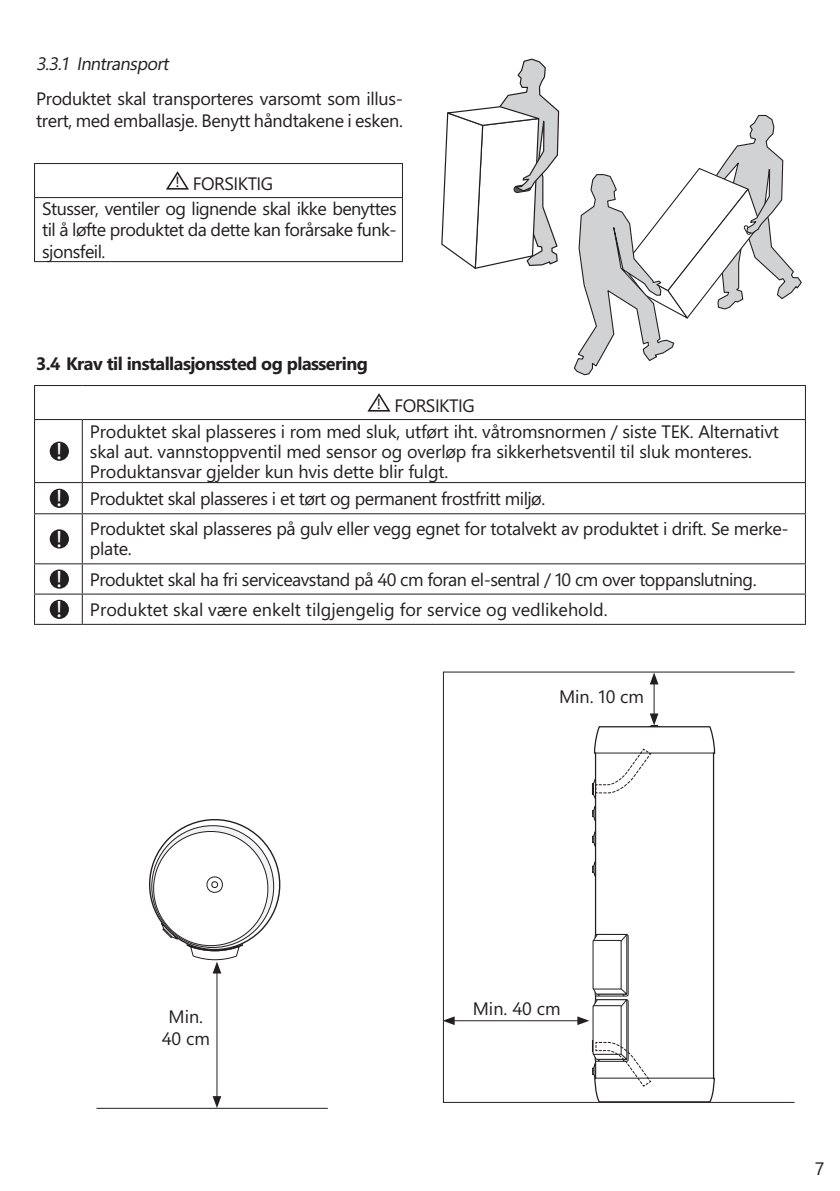
<style>
.page{position:relative;width:840px;height:1191px;background:#fff}
.page>*{position:absolute;margin:0;border:0;box-sizing:border-box;transform-origin:0 0}
.t1{font:23.8px "Myriad Pro";color:#fff}
.t2{font:18px/20px "Segoe WP";letter-spacing:-.02em;color:#231f20}
.t3{font:700 18px "Segoe WP";letter-spacing:-.03em;color:#231f20}
.t4{font:italic 18px "Segoe WP";color:#231f20}
.s1{font-family:"Myriad Pro";font-size:15.4px}
.s2{font-family:"Myriad Pro";font-size:23.8px;color:#fff}
</style>
<div class="page">
<svg style="left:574px;top:114px;width:228px;height:262px"></svg>
<svg style="left:441px;top:58px;width:118px;height:211px"></svg>
<hr style="left:34px;top:163px;width:369px;height:1px;background:#231f20">
<hr style="left:34px;top:164px;width:1px;height:33px;background:#231f20">
<hr style="left:402px;top:164px;width:1px;height:33px;background:#231f20">
<hr style="left:34px;top:197px;width:369px;height:1px;background:#231f20">
<hr style="left:34px;top:198px;width:1px;height:63px;background:#231f20">
<hr style="left:402px;top:198px;width:1px;height:63px;background:#231f20">
<hr style="left:34px;top:261px;width:369px;height:1px;background:#231f20">
<svg style="left:166px;top:171px;width:23px;height:19px"></svg>
<hr style="left:34px;top:385px;width:48px;height:1px;background:#231f20">
<hr style="left:34px;top:386px;width:1px;height:33px;background:#231f20">
<hr style="left:82px;top:385px;width:723px;height:1px;background:#231f20">
<hr style="left:804px;top:386px;width:1px;height:33px;background:#231f20">
<hr style="left:34px;top:419px;width:48px;height:1px;background:#231f20">
<hr style="left:34px;top:420px;width:1px;height:62px;background:#231f20">
<hr style="left:82px;top:419px;width:723px;height:1px;background:#231f20">
<hr style="left:82px;top:420px;width:1px;height:62px;background:#231f20">
<hr style="left:804px;top:420px;width:1px;height:62px;background:#231f20">
<hr style="left:34px;top:482px;width:48px;height:1px;background:#231f20">
<hr style="left:34px;top:483px;width:1px;height:30px;background:#231f20">
<hr style="left:82px;top:482px;width:723px;height:1px;background:#231f20">
<hr style="left:82px;top:483px;width:1px;height:30px;background:#231f20">
<hr style="left:804px;top:483px;width:1px;height:30px;background:#231f20">
<hr style="left:34px;top:513px;width:48px;height:1px;background:#231f20">
<hr style="left:34px;top:514px;width:1px;height:49px;background:#231f20">
<hr style="left:82px;top:513px;width:723px;height:1px;background:#231f20">
<hr style="left:82px;top:514px;width:1px;height:49px;background:#231f20">
<hr style="left:804px;top:514px;width:1px;height:49px;background:#231f20">
<hr style="left:34px;top:563px;width:48px;height:1px;background:#231f20">
<svg style="left:34px;top:564px;width:1px;height:29px"></svg>
<hr style="left:82px;top:563px;width:723px;height:1px;background:#231f20">
<svg style="left:82px;top:564px;width:1px;height:29px"></svg>
<svg style="left:804px;top:564px;width:1px;height:29px"></svg>
<hr style="left:34px;top:593px;width:48px;height:1px;background:#231f20">
<hr style="left:34px;top:594px;width:1px;height:30px;background:#231f20">
<hr style="left:82px;top:593px;width:723px;height:1px;background:#231f20">
<hr style="left:82px;top:594px;width:1px;height:30px;background:#231f20">
<hr style="left:804px;top:594px;width:1px;height:30px;background:#231f20">
<hr style="left:34px;top:624px;width:48px;height:1px;background:#231f20">
<hr style="left:82px;top:624px;width:723px;height:1px;background:#231f20">
<svg style="left:367px;top:393px;width:23px;height:19px"></svg>
<div style="left:51px;top:442px;width:17px;height:18px;background:#231f20;border-radius:50%"></div>
<div style="left:50px;top:441px;width:19px;height:20px;border:2px solid #231f20;border-radius:50%"></div>
<div style="left:51px;top:489px;width:17px;height:18px;background:#231f20;border-radius:50%"></div>
<div style="left:50px;top:489px;width:19px;height:19px;border:2px solid #231f20;border-radius:50%"></div>
<div style="left:51px;top:530px;width:17px;height:17px;background:#231f20;border-radius:50%"></div>
<div style="left:50px;top:529px;width:19px;height:19px;border:2px solid #231f20;border-radius:50%"></div>
<div style="left:51px;top:570px;width:17px;height:18px;background:#231f20;border-radius:50%"></div>
<div style="left:50px;top:569px;width:19px;height:19px;border:2px solid #231f20;border-radius:50%"></div>
<div style="left:51px;top:600px;width:17px;height:18px;background:#231f20;border-radius:50%"></div>
<div style="left:50px;top:600px;width:19px;height:19px;border:2px solid #231f20;border-radius:50%"></div>
<hr style="left:451px;top:1020px;width:129px;height:1px;background:#231f20">
<svg style="left:442px;top:1016px;width:12px;height:9px"></svg>
<hr style="left:653px;top:681px;width:1px;height:35px;background:#231f20">
<svg style="left:649px;top:672px;width:9px;height:12px"></svg>
<hr style="left:216px;top:970px;width:1px;height:129px;background:#231f20">
<svg style="left:212px;top:1096px;width:9px;height:12px"></svg>
<hr style="left:96px;top:1108px;width:231px;height:1px;background:#231f20">
<svg style="left:149px;top:819px;width:132px;height:154px"></svg>
<svg style="left:649px;top:713px;width:10px;height:12px"></svg>
<svg style="left:593px;top:725px;width:122px;height:378px"></svg>
<svg style="left:592px;top:831px;width:3px;height:17px"></svg>
<svg style="left:592px;top:861px;width:3px;height:17px"></svg>
<svg style="left:592px;top:749px;width:58px;height:74px"></svg>
<hr style="left:595px;top:752px;width:118px;height:1px;background:#231f20">
<hr style="left:595px;top:1077px;width:118px;height:1px;background:#231f20">
<svg style="left:577px;top:933px;width:73px;height:153px"></svg>
<p class="t4" style="left:36px;top:54px;width:137px">3.3.1 Inntransport</p>
<p class="t2" style="left:36px;top:88px;width:368px;line-height:22px">Produktet skal transporteres varsomt som illus&shy;trert, med emballasje. Benytt håndtakene i esken.</p>
<p class="t2" style="left:42px;top:172px;width:356px;line-height:24.8px;text-align:center"><span class="s1">!</span> FORSIKTIG<br>Stusser, ventiler og lignende skal ikke benyttes</p>
<p class="t2" style="left:42px;top:220px;width:356px;line-height:21.6px">til å løfte produktet da dette kan forårsake funk&shy;sjonsfeil.</p>
<p class="t3" style="left:36px;top:355px;width:333px">3.4 Krav til installasjonssted og plassering</p>
<p class="t2" style="left:377px;top:396px;width:99px"><span class="s1">!</span> FORSIKTIG</p>
<p class="t2" style="left:90px;top:422px;width:690px">Produktet skal plasseres i rom med sluk, utført iht. våtromsnormen / siste TEK. Alternativt skal aut. vannstoppventil med sensor og overløp fra sikkerhetsventil til sluk monteres.<br>Produktansvar gjelder kun hvis dette blir fulgt.</p>
<p class="t2" style="left:57px;top:489px;width:490px"><span class="s2">!</span> Produktet skal plasseres i et tørt og permanent frostfritt miljø.</p>
<h1 class="t1" style="left:57px;top:524px;width:7px">!</h1>
<p class="t2" style="left:90px;top:520px;width:700px">Produktet skal plasseres på gulv eller vegg egnet for totalvekt av produktet i drift. Se merke&shy;plate.</p>
<p class="t2" style="left:57px;top:565px;width:701px;line-height:30.2px"><span class="s2">!</span> Produktet skal ha fri serviceavstand på 40 cm foran el-sentral / 10 cm over toppanslutning. <span class="s2">!</span> Produktet skal være enkelt tilgjengelig for service og vedlikehold.</p>
<h1 class="t1" style="left:57px;top:437px;width:7px">!</h1>
<p class="t2" style="left:558px;top:687px;width:87px">Min. 10 cm</p>
<p class="t2" style="left:168px;top:1007px;width:36px">Min.</p>
<p class="t2" style="left:162px;top:1029px;width:50px">40 cm</p>
<p class="t2" style="left:472px;top:999px;width:89px">Min. 40 cm</p>
<p class="t2" style="left:814px;top:1159px;width:11px">7</p>
</div>
